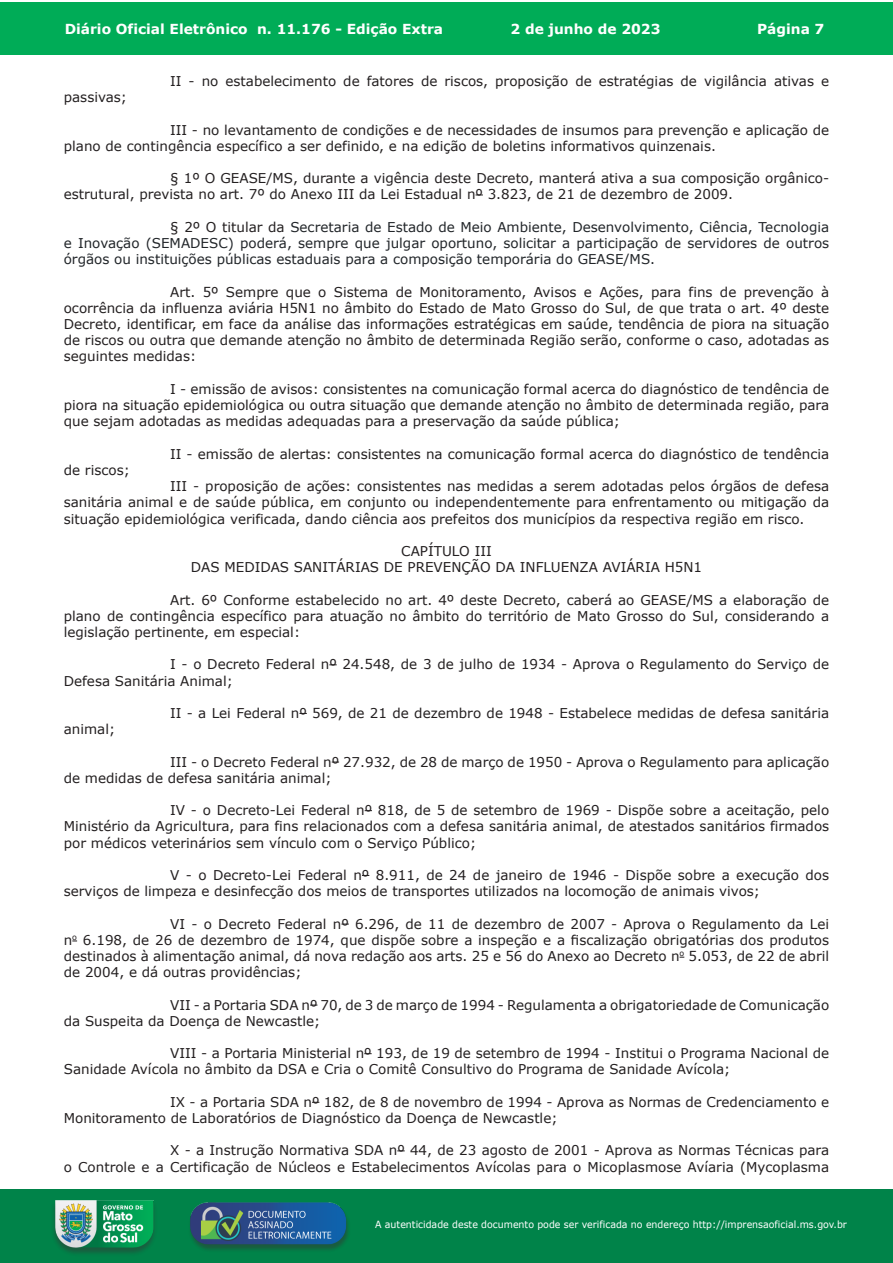
<style>
.page{position:relative;width:893px;height:1263px;background:#fff}
.page>*{position:absolute;margin:0;border:0;box-sizing:border-box;transform-origin:0 0}
.t1{font:700 13.8px "Verdana";color:#fff}
.t2{font:13.5px/16.2px "Verdana";color:#231f20}
.t3{font:13.5px/16.2px "Verdana";color:#212529;text-align:justify}
.t4{font:9.9px "Verdana";color:#fff;scale:.95 1}
.s1{color:#231f20}
</style>
<div class="page">
<div style="left:0;top:2px;width:893px;height:53px;background:#00ac57"></div>
<div style="left:1px;top:1189px;width:892px;height:74px;background:#008349"></div>
<img style="left:49px;top:1198px;width:111px;height:61px">
<img style="left:185px;top:1201px;width:168px;height:54px">
<p class="t1" style="left:65px;top:20px;width:380px">Diário Oficial Eletrônico n. 11.176 - Edição Extra</p>
<p class="t1" style="left:510px;top:20px;width:152px">2 de junho de 2023</p>
<p class="t1" style="left:757px;top:20px;width:69px">Página 7</p>
<p class="t2" style="left:170px;top:73px;width:661px">II - no estabelecimento de fatores de riscos, proposição de estratégias de vigilância ativas e</p>
<p class="t2" style="left:64px;top:89px;width:65px">passivas;</p>
<p class="t2" style="left:64px;top:122px;width:767px;text-indent:106px">III - no levantamento de condições e de necessidades de insumos para prevenção e aplicação de plano de contingência específico a ser definido, e na edição de boletins informativos quinzenais.</p>
<p class="t2" style="left:64px;top:170px;width:767px;text-indent:106px">§ 1º O GEASE/MS, durante a vigência deste Decreto, manterá ativa a sua composição orgânico&shy;estrutural, prevista no art. 7º do Anexo III da Lei Estadual nº 3.823, de 21 de dezembro de 2009.</p>
<p class="t3" style="left:64px;top:219px;width:767px;text-indent:106px"><span class="s1">§ 2º O titular da</span> Secretaria de Estado de Meio Ambiente, Desenvolvimento, Ciência, Tecnologia e Inovação (SEMADESC) poderá, sempre que julgar oportuno, solicitar a participação de servidores de outros órgãos ou instituições públicas estaduais para a composição temporária do GEASE/MS.</p>
<p class="t2" style="left:64px;top:284px;width:767px;text-align:justify;text-indent:106px">Art. 5º Sempre que o Sistema de Monitoramento, Avisos e Ações, para fins de prevenção à ocorrência da influenza aviária H5N1 no âmbito do Estado de Mato Grosso do Sul, de que trata o art. 4º deste Decreto, identificar, em face da análise das informações estratégicas em saúde, tendência de piora na situação de riscos ou outra que demande atenção no âmbito de determinada Região serão, conforme o caso, adotadas as seguintes medidas:</p>
<p class="t2" style="left:64px;top:381px;width:767px;text-align:justify;text-indent:106px">I - emissão de avisos: consistentes na comunicação formal acerca do diagnóstico de tendência de piora na situação epidemiológica ou outra situação que demande atenção no âmbito de determinada região, para que sejam adotadas as medidas adequadas para a preservação da saúde pública;</p>
<p class="t2" style="left:170px;top:446px;width:661px">II - emissão de alertas: consistentes na comunicação formal acerca do diagnóstico de tendência</p>
<p class="t2" style="left:64px;top:462px;width:68px">de riscos;</p>
<p class="t2" style="left:64px;top:478px;width:767px;text-align:justify;text-indent:106px">III - proposição de ações: consistentes nas medidas a serem adotadas pelos órgãos de defesa sanitária animal e de saúde pública, em conjunto ou independentemente para enfrentamento ou mitigação da situação epidemiológica verificada, dando ciência aos prefeitos dos municípios da respectiva região em risco.</p>
<p class="t2" style="left:191px;top:543px;width:513px;text-align:center">CAPÍTULO III<br>DAS MEDIDAS SANITÁRIAS DE PREVENÇÃO DA INFLUENZA AVIÁRIA H5N1</p>
<p class="t2" style="left:64px;top:591px;width:767px;text-align:justify;text-indent:106px">Art. 6º Conforme estabelecido no art. 4º deste Decreto, caberá ao GEASE/MS a elaboração de plano de contingência específico para atuação no âmbito do território de Mato Grosso do Sul, considerando a legislação pertinente, em especial:</p>
<p class="t2" style="left:64px;top:656px;width:767px;text-indent:106px">I - o Decreto Federal nº 24.548, de 3 de julho de 1934 - Aprova o Regulamento do Serviço de<br>Defesa Sanitária Animal;</p>
<p class="t2" style="left:170px;top:705px;width:661px">II - a Lei Federal nº 569, de 21 de dezembro de 1948 - Estabelece medidas de defesa sanitária</p>
<p class="t2" style="left:64px;top:721px;width:53px">animal;</p>
<p class="t2" style="left:64px;top:753px;width:767px;text-indent:106px">III - o Decreto Federal nº 27.932, de 28 de março de 1950 - Aprova o Regulamento para aplicação de medidas de defesa sanitária animal;</p>
<p class="t2" style="left:64px;top:802px;width:767px;text-align:justify;text-indent:106px">IV - o Decreto-Lei Federal nº 818, de 5 de setembro de 1969 - Dispõe sobre a aceitação, pelo Ministério da Agricultura, para fins relacionados com a defesa sanitária animal, de atestados sanitários firmados por médicos veterinários sem vínculo com o Serviço Público;</p>
<p class="t2" style="left:64px;top:867px;width:767px;text-indent:106px">V - o Decreto-Lei Federal nº 8.911, de 24 de janeiro de 1946 - Dispõe sobre a execução dos serviços de limpeza e desinfecção dos meios de transportes utilizados na locomoção de animais vivos;</p>
<p class="t2" style="left:64px;top:915px;width:767px;text-align:justify;text-indent:106px">VI - o Decreto Federal nº 6.296, de 11 de dezembro de 2007 - Aprova o Regulamento da Lei n<sup>o</sup> 6.198, de 26 de dezembro de 1974, que dispõe sobre a inspeção e a fiscalização obrigatórias dos produtos destinados à alimentação animal, dá nova redação aos arts. 25 e 56 do Anexo ao Decreto n<sup>o</sup> 5.053, de 22 de abril de 2004, e dá outras providências;</p>
<p class="t2" style="left:64px;top:996px;width:767px;text-indent:106px">VII - a Portaria SDA nº 70, de 3 de março de 1994 - Regulamenta a obrigatoriedade de Comunicação da Suspeita da Doença de Newcastle;</p>
<p class="t2" style="left:64px;top:1045px;width:767px;text-indent:106px">VIII - a Portaria Ministerial nº 193, de 19 de setembro de 1994 - Institui o Programa Nacional de<br>Sanidade Avícola no âmbito da DSA e Cria o Comitê Consultivo do Programa de Sanidade Avícola;</p>
<p class="t2" style="left:64px;top:1094px;width:767px;text-indent:106px">IX - a Portaria SDA nº 182, de 8 de novembro de 1994 - Aprova as Normas de Credenciamento e<br>Monitoramento de Laboratórios de Diagnóstico da Doença de Newcastle;</p>
<p class="t2" style="left:64px;top:1142px;width:767px;text-align:right">X - a Instrução Normativa SDA nº 44, de 23 agosto de 2001 - Aprova as Normas Técnicas para<br>o Controle e a Certificação de Núcleos e Estabelecimentos Avícolas para o Micoplasmose Avíaria (Mycoplasma</p>
<p class="t4" style="left:375px;top:1218px;width:498px">A autenticidade deste documento pode ser verificada no endereço http://imprensaoficial.ms.gov.br</p>
</div>
